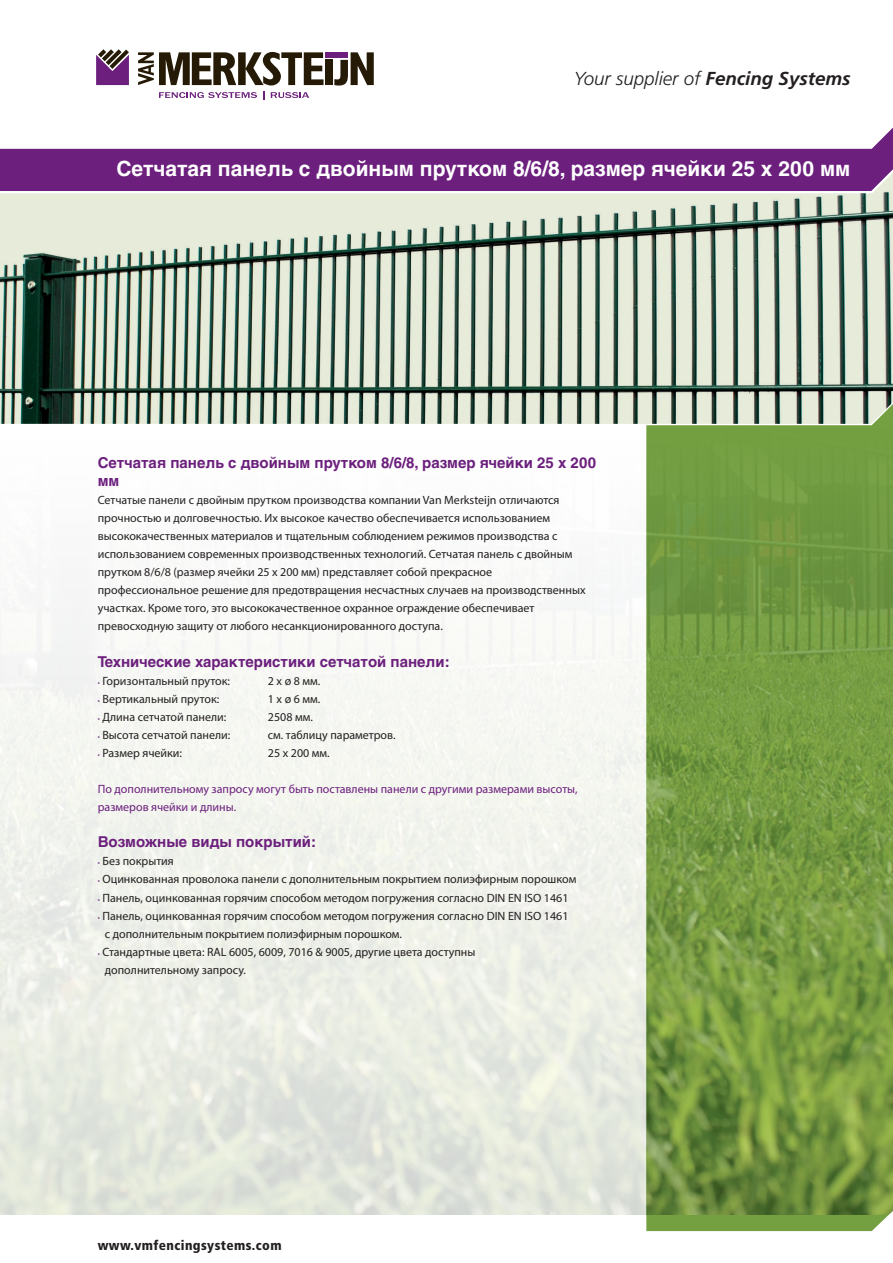
<style>
.page{position:relative;width:893px;height:1263px;background:#fff}
.page>*{position:absolute;margin:0;border:0;box-sizing:border-box;transform-origin:0 0}
.t1{font:700 21px "Helvetica LT Std";color:#fff}
.t2{font:italic 300 18.75px "Frutiger LT Std";color:#231f20}
.t3{font:700 15px/18px "Helvetica LT Std";color:#6c1f7d}
.t4{font:900 condensed 13.5px "Frutiger LT Std";letter-spacing:.03em;color:#231f20}
.t5{font:12px/18px "Myriad Pro";color:#231f20}
.t6{font:12px/18px "Myriad Pro";color:#6c1f7d}
.s1{font-weight:700}
.s2{font-size:7.5px;color:#6c1f7d}
</style>
<div class="page">
<div style="left:325px;top:52px;width:23px;height:6px;background:#6c1f7d"></div>
<div style="left:325px;top:60px;width:8px;height:25px;background:#251a05"></div>
<svg style="left:334px;top:52px;width:40px;height:34px"></svg>
<svg style="left:138px;top:52px;width:186px;height:33px"></svg>
<svg style="left:96px;top:49px;width:33px;height:36px"></svg>
<svg style="left:159px;top:92px;width:98px;height:6px"></svg>
<svg style="left:263px;top:91px;width:2px;height:9px"></svg>
<svg style="left:271px;top:92px;width:38px;height:6px"></svg>
<img style="left:0;top:194px;width:893px;height:194px">
<svg style="left:0;top:127px;width:893px;height:28px"></svg>
<img style="left:0;top:388px;width:893px;height:36px">
<svg style="left:0;top:155px;width:893px;height:39px;background:#773186"></svg>
<svg style="left:646px;top:1214px;width:244px;height:17px;background:#78a248"></svg>
<img style="left:646px;top:391px;width:247px;height:823px">
<h2 class="t2" style="left:574px;top:68px;width:278px">Your supplier of <span class="s1">Fencing Systems</span></h2>
<h1 class="t1" style="left:116px;top:155px;width:735px">Сетчатая панель с двойным прутком 8/6/8, размер ячейки 25 x 200 мм</h1>
<p class="t3" style="left:98px;top:453px;width:500px">Сетчатая панель с двойным прутком 8/6/8, размер ячейки 25 x 200 мм</p>
<p class="t5" style="left:98px;top:491px;width:489px">Сетчатые панели с двойным прутком производства компании Van Merksteijn отличаются прочностью и долговечностью. Их высокое качество обеспечивается использованием высококачественных материалов и тщательным соблюдением режимов производства с использованием современных производственных технологий. Сетчатая панель с двойным прутком 8/6/8 (размер ячейки 25 x 200 мм) представляет собой прекрасное профессиональное решение для предотвращения несчастных случаев на производственных участках. Кроме того, это высококачественное охранное ограждение обеспечивает превосходную защиту от любого несанкционированного доступа.</p>
<p class="t3" style="left:98px;top:652px;width:353px">Технические характеристики сетчатой панели:</p>
<p class="t5" style="left:98px;top:671px;width:134px"><span class="s2">•</span> Горизонтальный пруток:</p>
<p class="t5" style="left:268px;top:671px;width:54px">2 x ø 8 мм.</p>
<p class="t5" style="left:98px;top:689px;width:123px"><span class="s2">•</span> Вертикальный пруток:</p>
<p class="t5" style="left:268px;top:689px;width:54px">1 x ø 6 мм.</p>
<p class="t5" style="left:98px;top:707px;width:130px"><span class="s2">•</span> Длина сетчатой панели:</p>
<p class="t5" style="left:268px;top:707px;width:46px">2508 мм.</p>
<p class="t5" style="left:98px;top:726px;width:134px"><span class="s2">•</span> Высота сетчатой панели:</p>
<p class="t5" style="left:268px;top:726px;width:129px">см. таблицу параметров.</p>
<p class="t5" style="left:98px;top:744px;width:86px"><span class="s2">•</span> Размер ячейки:</p>
<p class="t5" style="left:268px;top:744px;width:63px">25 x 200 мм.</p>
<p class="t6" style="left:98px;top:780px;width:481px">По дополнительному запросу могут быть поставлены панели с другими размерами высоты, размеров ячейки и длины.</p>
<p class="t3" style="left:98px;top:833px;width:220px">Возможные виды покрытий:</p>
<p class="t5" style="left:98px;top:852px;width:78px"><span class="s2">•</span> Без покрытия</p>
<p class="t5" style="left:98px;top:870px;width:480px"><span class="s2">•</span> Оцинкованная проволока панели с дополнительным покрытием полиэфирным порошком</p>
<p class="t5" style="left:98px;top:888px;width:472px"><span class="s2">•</span> Панель, оцинкованная горячим способом методом погружения согласно DIN EN ISO 1461</p>
<p class="t5" style="left:105px;top:906px;width:465px;text-indent:-7px"><span class="s2">•</span> Панель, оцинкованная горячим способом методом погружения согласно DIN EN ISO 1461 с дополнительным покрытием полиэфирным порошком.</p>
<p class="t5" style="left:105px;top:942px;width:372px;text-indent:-7px"><span class="s2">•</span> Стандартные цвета: RAL 6005, 6009, 7016 &amp; 9005, другие цвета доступны дополнительному запросу.</p>
<p class="t4" style="left:98px;top:1237px;width:185px">www.vmfencingsystems.com</p>
</div>
